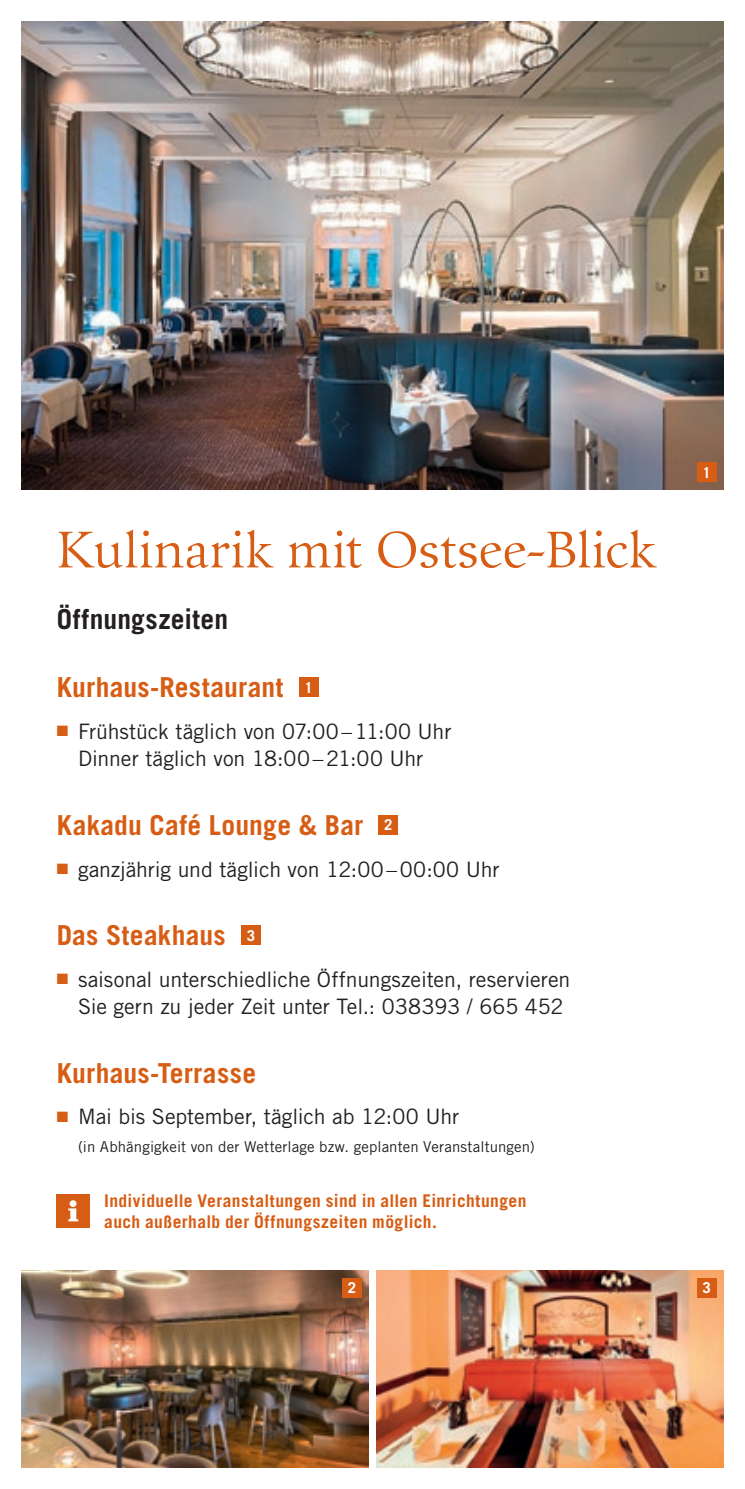
<style>
.page{position:relative;width:745px;height:1489px;background:#fff}
.page>*{position:absolute;margin:0;border:0;box-sizing:border-box;transform-origin:0 0}
.t1{font:50px "Guardi LT";letter-spacing:.01em;color:#d75d14}
.t2{font:700 27.5px "Trade Gothic LT";letter-spacing:.01em;color:#d75d14}
.t3{font:700 27.5px "Trade Gothic LT";letter-spacing:.01em;color:#231f20}
.t4{font:21.25px/27.5px "Trade Gothic LT";letter-spacing:-.005em;color:#231f20;text-align:center}
.t5{font:700 17.5px/21px "Trade Gothic LT";letter-spacing:.02em;color:#d75d14}
.t6{font:15px "Trade Gothic LT";letter-spacing:.01em;color:#231f20}
.t7{font:700 15px "Trade Gothic LT";color:#fff}
.s1{color:#d75d14}
</style>
<div class="page">
<img style="left:21px;top:21px;width:702px;height:468px">
<img style="left:21px;top:1270px;width:348px;height:197px">
<img style="left:376px;top:1270px;width:347px;height:197px">
<div style="left:298px;top:677px;width:20px;height:20px;background:#d75d14"></div>
<div style="left:378px;top:815px;width:20px;height:19px;background:#d75d14"></div>
<div style="left:241px;top:925px;width:20px;height:20px;background:#d75d14"></div>
<div style="left:57px;top:1194px;width:33px;height:33px;background:#d75d14"></div>
<div style="left:696px;top:462px;width:20px;height:20px;background:#d75d14"></div>
<div style="left:342px;top:1277px;width:19px;height:20px;background:#d75d14"></div>
<div style="left:696px;top:1277px;width:20px;height:20px;background:#d75d14"></div>
<h1 class="t1" style="left:57px;top:519px;width:600px">Kulinarik mit Ostsee-Blick</h1>
<p class="t3" style="left:57px;top:602px;width:173px">Öffnungszeiten</p>
<p class="t2" style="left:57px;top:670px;width:257px">Kurhaus-Restaurant <sup>1</sup></p>
<p class="t4" style="left:57px;top:717px;width:396px"><span class="s1">■</span> Frühstück täglich von 07:00–11:00 Uhr<br>Dinner täglich von 18:00–21:00 Uhr</p>
<p class="t2" style="left:57px;top:808px;width:337px">Kakadu Café Lounge &amp; Bar <sup>2</sup></p>
<p class="t4" style="left:57px;top:855px;width:444px"><span class="s1">■</span> ganzjährig und täglich von 12:00–00:00 Uhr</p>
<p class="t2" style="left:57px;top:918px;width:200px">Das Steakhaus <sup>3</sup></p>
<p class="t4" style="left:78px;top:965px;width:493px;text-align:left;text-indent:-21px"><span class="s1">■</span> saisonal unterschiedliche Öffnungszeiten, reservieren<br>Sie gern zu jeder Zeit unter Tel.: 038393 / 665 452</p>
<p class="t2" style="left:57px;top:1055px;width:201px">Kurhaus-Terrasse</p>
<p class="t4" style="left:57px;top:1102px;width:403px"><span class="s1">■</span> Mai bis September, täglich ab 12:00 Uhr</p>
<p class="t6" style="left:78px;top:1137px;width:458px">(in Abhängigkeit von der Wetterlage bzw. geplanten Veranstaltungen)</p>
<p class="t5" style="left:60px;top:1189px;width:467px;text-indent:44px">Individuelle Veranstaltungen sind in allen Einrichtungen <sup>d</sup> auch außerhalb der Öffnungszeiten möglich.</p>
<p class="t7" style="left:702px;top:463px;width:10px">1</p>
<p class="t7" style="left:347px;top:1278px;width:10px">2</p>
<p class="t7" style="left:702px;top:1278px;width:10px">3</p>
</div>
